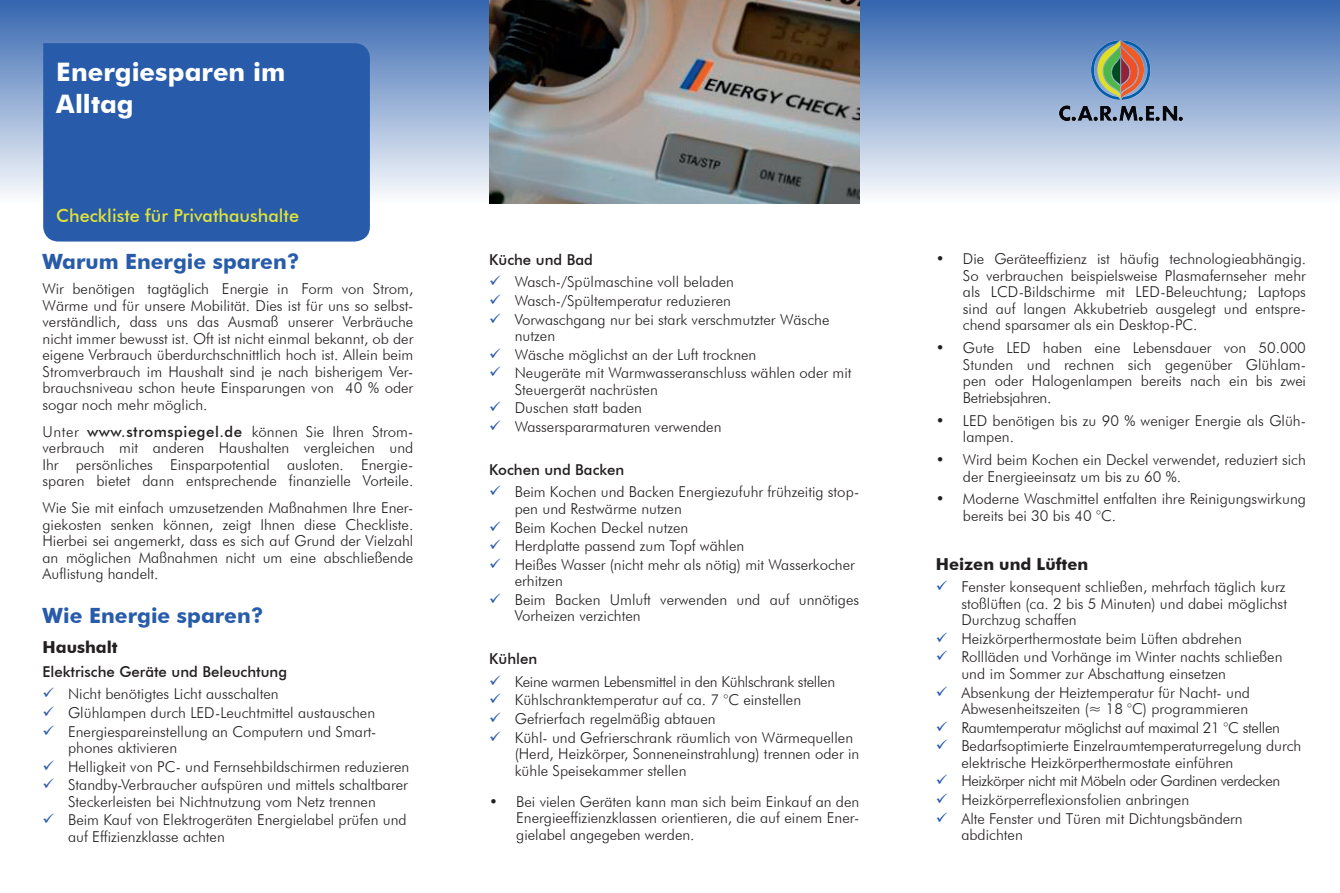
<style>
.page{position:relative;width:1340px;height:893px;background:#fff}
.page>*{position:absolute;margin:0;border:0;box-sizing:border-box;transform-origin:0 0}
.t1{font:700 25.5px/31.5px "Futura BT";color:#fff}
.t2{font:700 21px "Futura BT";color:#285caa}
.t3{font:500 18px "Futura BT";color:#e0e339}
.t4{font:700 16.5px "Futura BT";color:#231f20}
.t5{font:300 15px/16.5px "Futura BT";color:#231f20}
.t6{font:300 15px "Futura BT";letter-spacing:-.02em;color:#231f20}
.t7{font:500 15px "Futura BT";color:#231f20}
.t8{font:300 15px "Futura BT";letter-spacing:-.03em;color:#231f20}
.s1{font-weight:500}
.s2{color:#285caa}
</style>
<div class="page">
<div style="left:0;top:0;width:1339px;height:203px;background:linear-gradient(to bottom,#3465af,#fcfdfe)"></div>
<div style="left:43px;top:43px;width:327px;height:199px;background:#285caa"></div>
<img style="left:489px;top:0;width:370px;height:203px">
<img style="left:1059px;top:41px;width:123px;height:80px">
<h1 class="t1" style="left:56px;top:56px;width:230px">Energiesparen im<br>Alltag</h1>
<p class="t3" style="left:56px;top:205px;width:244px">Checkliste für Privathaushalte</p>
<h2 class="t2" style="left:43px;top:249px;width:258px">Warum Energie sparen?</h2>
<p class="t5" style="left:43px;top:281px;width:372px;text-align:justify">Wir benötigen tagtäglich Energie in Form von Strom, Wärme und für unsere Mobilität. Dies ist für uns so selbst&shy;verständlich, dass uns das Ausmaß unserer Verbräuche nicht immer bewusst ist. Oft ist nicht einmal bekannt, ob der eigene Verbrauch überdurchschnittlich hoch ist. Allein beim Stromverbrauch im Haushalt sind je nach bisherigem Ver&shy;brauchsniveau schon heute Einsparungen von 40 % oder sogar noch mehr möglich.</p>
<p class="t5" style="left:43px;top:423px;width:372px;text-align:justify">Unter <span class="s1">www.stromspiegel.de</span> können Sie Ihren Strom&shy;verbrauch mit anderen Haushalten vergleichen und Ihr persönliches Einsparpotential ausloten. Energie&shy;sparen bietet dann entsprechende finanzielle Vorteile.</p>
<p class="t5" style="left:43px;top:500px;width:372px;text-align:justify">Wie Sie mit einfach umzusetzenden Maßnahmen Ihre Ener&shy;giekosten senken können, zeigt Ihnen diese Checkliste.<br>Hierbei sei angemerkt, dass es sich auf Grund der Vielzahl an möglichen Maßnahmen nicht um eine abschließende Auflistung handelt.</p>
<p class="t7" style="left:489px;top:250px;width:105px">Küche und Bad</p>
<p class="t5" style="left:489px;top:274px;width:246px"><span class="s2">✓</span> Wasch-/Spülmaschine voll beladen</p>
<p class="t5" style="left:489px;top:292px;width:243px"><span class="s2">✓</span> Wasch-/Spültemperatur reduzieren</p>
<p class="t5" style="left:514px;top:311px;width:316px;text-indent:-26px"><span class="s2">✓</span> Vorwaschgang nur bei stark verschmutzter Wäsche nutzen</p>
<p class="t5" style="left:489px;top:346px;width:269px"><span class="s2">✓</span> Wäsche möglichst an der Luft trocknen</p>
<p class="t5" style="left:514px;top:365px;width:338px;text-indent:-26px"><span class="s2">✓</span> Neugeräte mit Warmwasseranschluss wählen oder mit<br>Steuergerät nachrüsten</p>
<p class="t5" style="left:489px;top:400px;width:154px"><span class="s2">✓</span> Duschen statt baden</p>
<p class="t5" style="left:489px;top:418px;width:234px"><span class="s2">✓</span> Wasserspararmaturen verwenden</p>
<p class="t7" style="left:489px;top:460px;width:137px">Kochen und Backen</p>
<p class="t5" style="left:514px;top:484px;width:346px;text-indent:-26px"><span class="s2">✓</span> Beim Kochen und Backen Energiezufuhr frühzeitig stop&shy;pen und Restwärme nutzen</p>
<p class="t5" style="left:489px;top:519px;width:201px"><span class="s2">✓</span> Beim Kochen Deckel nutzen</p>
<p class="t5" style="left:489px;top:537px;width:257px"><span class="s2">✓</span> Herdplatte passend zum Topf wählen</p>
<p class="t5" style="left:514px;top:556px;width:342px;text-indent:-26px"><span class="s2">✓</span> Heißes Wasser (nicht mehr als nötig) mit Wasserkocher erhitzen</p>
<p class="t5" style="left:489px;top:591px;width:371px"><span class="s2">✓</span> Beim Backen Umluft verwenden und auf unnötiges</p>
<h2 class="t2" style="left:43px;top:603px;width:222px">Wie Energie sparen?</h2>
<p class="t5" style="left:515px;top:608px;width:127px">Vorheizen verzichten</p>
<p class="t4" style="left:43px;top:637px;width:77px">Haushalt</p>
<p class="t7" style="left:43px;top:662px;width:246px">Elektrische Geräte und Beleuchtung</p>
<p class="t5" style="left:43px;top:686px;width:238px"><span class="s2">✓</span> Nicht benötigtes Licht ausschalten</p>
<p class="t5" style="left:43px;top:704px;width:334px"><span class="s2">✓</span> Glühlampen durch LED-Leuchtmittel austauschen</p>
<p class="t5" style="left:68px;top:723px;width:310px;text-indent:-26px"><span class="s2">✓</span> Energiespareinstellung an Computern und Smart&shy;phones aktivieren</p>
<p class="t5" style="left:43px;top:758px;width:368px"><span class="s2">✓</span> Helligkeit von PC- und Fernsehbildschirmen reduzieren</p>
<p class="t5" style="left:43px;top:777px;width:367px;text-align:center"><span class="s2">✓</span> Standby-Verbraucher aufspüren und mittels schaltbarer<br>Steckerleisten bei Nichtnutzung vom Netz trennen</p>
<p class="t5" style="left:68px;top:812px;width:340px;text-indent:-26px"><span class="s2">✓</span> Beim Kauf von Elektrogeräten Energielabel prüfen und auf Effizienzklasse achten</p>
<p class="t7" style="left:489px;top:650px;width:50px">Kühlen</p>
<p class="t6" style="left:489px;top:672px;width:347px"><span class="s2">✓</span> Keine warmen Lebensmittel in den Kühlschrank stellen</p>
<p class="t5" style="left:489px;top:692px;width:313px"><span class="s2">✓</span> Kühlschranktemperatur auf ca. 7 °C einstellen</p>
<p class="t5" style="left:489px;top:710px;width:228px"><span class="s2">✓</span> Gefrierfach regelmäßig abtauen</p>
<p class="t5" style="left:515px;top:729px;width:346px;text-indent:-26px"><span class="s2">✓</span> Kühl- und Gefrierschrank räumlich von Wärmequellen (Herd, Heizkörper, Sonneneinstrahlung) trennen oder in kühle Speisekammer stellen</p>
<p class="t5" style="left:516px;top:793px;width:344px;text-align:justify;text-indent:-27px">• Bei vielen Geräten kann man sich beim Einkauf an den Energieeffizienzklassen orientieren, die auf einem Ener&shy;gielabel angegeben werden.</p>
<p class="t5" style="left:962px;top:251px;width:344px;text-align:justify;text-indent:-27px">• Die Geräteeffizienz ist häufig technologieabhängig.<br>So verbrauchen beispielsweise Plasmafernseher mehr als LCD-Bildschirme mit LED-Beleuchtung; Laptops sind auf langen Akkubetrieb ausgelegt und entspre&shy;chend sparsamer als ein Desktop-PC.</p>
<p class="t5" style="left:962px;top:340px;width:344px;text-align:justify;text-indent:-27px">• Gute LED haben eine Lebensdauer von 50.000<br>Stunden und rechnen sich gegenüber Glühlam&shy;pen oder Halogenlampen bereits nach ein bis zwei Betriebsjahren.</p>
<p class="t5" style="left:962px;top:412px;width:344px;text-indent:-27px">• LED benötigen bis zu 90 % weniger Energie als Glüh&shy;lampen.</p>
<p class="t5" style="left:962px;top:451px;width:344px;text-indent:-27px">• Wird beim Kochen ein Deckel verwendet, reduziert sich der Energieeinsatz um bis zu 60 %.</p>
<p class="t5" style="left:962px;top:491px;width:344px;text-indent:-27px">• Moderne Waschmittel entfalten ihre Reinigungswirkung bereits bei 30 bis 40 °C.</p>
<p class="t4" style="left:935px;top:554px;width:154px">Heizen und Lüften</p>
<p class="t5" style="left:961px;top:578px;width:327px;text-align:justify;text-indent:-26px"><span class="s2">✓</span> Fenster konsequent schließen, mehrfach täglich kurz stoßlüften (ca. 2 bis 5 Minuten) und dabei möglichst Durchzug schaffen</p>
<p class="t5" style="left:935px;top:630px;width:307px"><span class="s2">✓</span> Heizkörperthermostate beim Lüften abdrehen</p>
<p class="t5" style="left:961px;top:649px;width:322px;text-indent:-26px"><span class="s2">✓</span> Rollläden und Vorhänge im Winter nachts schließen und im Sommer zur Abschattung einsetzen</p>
<p class="t5" style="left:935px;top:684px;width:315px;text-align:right"><span class="s2">✓</span> Absenkung der Heiztemperatur für Nacht- und<br>Abwesenheitszeiten (≈ 18 °C) programmieren</p>
<p class="t6" style="left:935px;top:718px;width:345px"><span class="s2">✓</span> Raumtemperatur möglichst auf maximal 21 °C stellen</p>
<p class="t5" style="left:961px;top:737px;width:341px;text-indent:-26px"><span class="s2">✓</span> Bedarfsoptimierte Einzelraumtemperaturregelung durch elektrische Heizkörperthermostate einführen</p>
<p class="t8" style="left:935px;top:772px;width:346px"><span class="s2">✓</span> Heizkörper nicht mit Möbeln oder Gardinen verdecken</p>
<p class="t5" style="left:935px;top:791px;width:255px"><span class="s2">✓</span> Heizkörperreflexionsfolien anbringen</p>
<p class="t5" style="left:961px;top:810px;width:283px;text-indent:-26px"><span class="s2">✓</span> Alte Fenster und Türen mit Dichtungsbändern abdichten</p>
</div>
